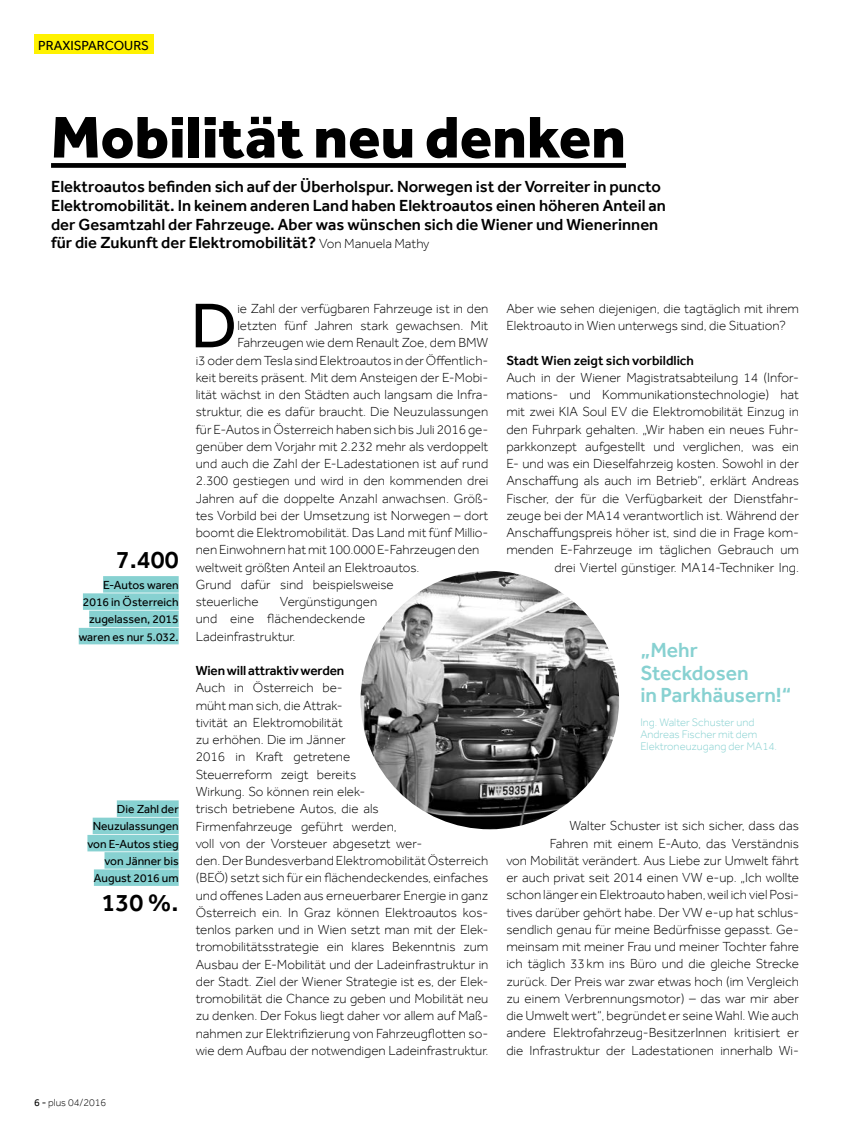
<style>
.page{position:relative;width:851px;height:1127px;background:#fff}
.page>*{position:absolute;margin:0;border:0;box-sizing:border-box;transform-origin:0 0}
.t1{font:65.25px "Effra";color:#000}
.t2{font:800 60.75px "Effra";color:#000}
.t3{font:500 25.5px "Effra";color:#000}
.t4{font:500 21px/22.5px "Effra";color:#87d1d1}
.t5{font:500 16.5px/18.8px "Effra";color:#000}
.t6{font:300 13.5px/17.2px "Effra";color:#000}
.t7{font:500 13.5px "Effra";letter-spacing:-.01em;color:#000}
.t8{font:13.5px "Effra";color:#000}
.t9{font:12px/17.2px "Effra";color:#000;text-align:right}
.t10{font:300 11.25px/12px "Effra";color:#87d1d1}
.t11{font:300 10.5px "Effra";color:#000}
.s1{font-weight:300;font-size:13.5px}
.s2{font-weight:400}
</style>
<div class="page">
<div style="left:51px;top:163px;width:575px;height:5px;background:#000"></div>
<div style="left:34px;top:35px;width:119px;height:19px;background:#fff200"></div>
<div style="left:117px;top:800px;width:62px;height:17px;background:#87d1d1"></div>
<div style="left:93px;top:817px;width:86px;height:17px;background:#87d1d1"></div>
<div style="left:87px;top:835px;width:92px;height:16px;background:#87d1d1"></div>
<div style="left:104px;top:852px;width:75px;height:16px;background:#87d1d1"></div>
<div style="left:94px;top:869px;width:85px;height:17px;background:#87d1d1"></div>
<div style="left:103px;top:576px;width:76px;height:17px;background:#87d1d1"></div>
<div style="left:83px;top:593px;width:96px;height:17px;background:#87d1d1"></div>
<div style="left:89px;top:611px;width:90px;height:16px;background:#87d1d1"></div>
<div style="left:79px;top:628px;width:100px;height:16px;background:#87d1d1"></div>
<img style="left:360px;top:571px;width:259px;height:258px;border-radius:129px">
<p class="t8" style="left:38px;top:37px;width:111px">Praxis parcours</p>
<h2 class="t2" style="left:51px;top:99px;width:576px">Mobilität neu denken</h2>
<p class="t5" style="left:51px;top:177px;width:616px">Elektroautos befinden sich auf der Überholspur. Norwegen ist der Vorreiter in puncto Elektromobilität. In keinem anderen Land haben Elektroautos einen höheren Anteil an der Gesamtzahl der Fahrzeuge. Aber was wünschen sich die Wiener und Wienerinnen für die Zukunft der Elektromobilität? <span class="s1">Von Manuela Mathy</span></p>
<h3 class="t3" style="left:116px;top:544px;width:64px">7.400</h3>
<p class="t9" style="left:79px;top:576px;width:101px">E-Autos waren<br>2016 in Österreich zugelassen, 2015 waren es nur 5.032.</p>
<p class="t9" style="left:87px;top:800px;width:93px">Die Zahl der<br>Neuzulassungen von E-Autos stieg von Jänner bis<br>August 2016 um</p>
<h3 class="t3" style="left:102px;top:887px;width:79px">130 %.</h3>
<p class="t11" style="left:34px;top:1097px;width:74px"><span class="s2">6 -</span> plus 04/2016</p>
<h1 class="t1" style="left:191px;top:287px;width:48px">D</h1>
<p class="t6" style="left:237px;top:300px;width:252px">ie Zahl der verfügbaren Fahrzeuge ist in den</p>
<p class="t6" style="left:237px;top:317px;width:252px">letzten fünf Jahren stark gewachsen. Mit</p>
<p class="t6" style="left:237px;top:334px;width:252px">Fahrzeugen wie dem Renault Zoe, dem BMW</p>
<p class="t6" style="left:196px;top:351px;width:294px">i3 oder dem Tesla sind Elektroautos in der Öffentlich-</p>
<p class="t6" style="left:196px;top:369px;width:294px">keit bereits präsent. Mit dem Ansteigen der E-Mobi-</p>
<p class="t6" style="left:196px;top:386px;width:294px">lität wächst in den Städten auch langsam die Infra-</p>
<p class="t6" style="left:196px;top:403px;width:294px">struktur, die es dafür braucht. Die Neuzulassungen</p>
<p class="t6" style="left:196px;top:420px;width:294px">für E-Autos in Österreich haben sich bis Juli 2016 ge-</p>
<p class="t6" style="left:196px;top:438px;width:294px">genüber dem Vorjahr mit 2.232 mehr als verdoppelt</p>
<p class="t6" style="left:196px;top:455px;width:294px">und auch die Zahl der E-Ladestationen ist auf rund</p>
<p class="t6" style="left:196px;top:472px;width:294px">2.300 gestiegen und wird in den kommenden drei</p>
<p class="t6" style="left:196px;top:489px;width:294px">Jahren auf die doppelte Anzahl anwachsen. Größ-</p>
<p class="t6" style="left:196px;top:507px;width:294px">tes Vorbild bei der Umsetzung ist Norwegen – dort</p>
<p class="t6" style="left:196px;top:524px;width:294px">boomt die Elektromobilität. Das Land mit fünf Millio-</p>
<p class="t6" style="left:196px;top:541px;width:285px">nen Einwohnern hat mit 100.000 E-Fahrzeugen den</p>
<p class="t6" style="left:196px;top:558px;width:225px">weltweit größten Anteil an Elektroautos.</p>
<p class="t6" style="left:196px;top:576px;width:200px">Grund dafür sind beispielsweise</p>
<p class="t6" style="left:196px;top:593px;width:64px">steuerliche</p>
<p class="t6" style="left:196px;top:593px;width:183px;text-indent:84px">Vergünstigungen und eine flächendeckende<br>Ladeinfrastruktur.</p>
<p class="t7" style="left:196px;top:662px;width:150px">Wien will attraktiv werden</p>
<p class="t6" style="left:196px;top:679px;width:294px">Auch in Österreich be-<br>müht man sich, die Attrak-<br>tivität an Elektromobilität<br>zu erhöhen. Die im Jänner<br>2016 in Kraft getretene<br>Steuerreform zeigt bereits<br>Wirkung. So können rein elek-<br>trisch betriebene Autos, die als<br>Firmenfahrzeuge geführt werden,<br>voll von der Vorsteuer abgesetzt wer-<br>den. Der Bundesverband Elektromobilität Österreich (BEÖ) setzt sich für ein flächendeckendes, einfaches und offenes Laden aus erneuerbarer Energie in ganz Österreich ein. In Graz können Elektroautos kos&shy;tenlos parken und in Wien setzt man mit der Elek&shy;tromobilitätsstrategie ein klares Bekenntnis zum Ausbau der E-Mobilität und der Ladeinfrastruktur in der Stadt. Ziel der Wiener Strategie ist es, der Elek&shy;tromobilität die Chance zu geben und Mobilität neu zu denken. Der Fokus liegt daher vor allem auf Maß&shy;nahmen zur Elektrifizierung von Fahrzeugflotten so&shy;wie dem Aufbau der notwendigen Ladeinfrastruktur.</p>
<p class="t6" style="left:506px;top:300px;width:294px">Aber wie sehen diejenigen, die tagtäglich mit ihrem<br>Elektroauto in Wien unterwegs sind, die Situation?</p>
<p class="t7" style="left:506px;top:352px;width:189px">Stadt Wien zeigt sich vorbildlich</p>
<p class="t6" style="left:506px;top:369px;width:294px;text-align:justify">Auch in der Wiener Magistratsabteilung 14 (Infor&shy;mations- und Kommunikationstechnologie) hat mit zwei KIA Soul EV die Elektromobilität Einzug in den Fuhrpark gehalten. „Wir haben ein neues Fuhr&shy;parkkonzept aufgestellt und verglichen, was ein E- und was ein Dieselfahrzeig kosten. Sowohl in der Anschaffung als auch im Betrieb“, erklärt Andreas Fischer, der für die Verfügbarkeit der Dienstfahr&shy;zeuge bei der MA14 verantwortlich ist. Während der Anschaffungspreis höher ist, sind die in Frage kom&shy;menden E-Fahrzeuge im täglichen Gebrauch um</p>
<p class="t6" style="left:554px;top:558px;width:246px">drei Viertel günstiger. MA14-Techniker Ing.</p>
<h3 class="t4" style="left:640px;top:639px;width:152px">„Mehr<br>Steckdosen<br>in Parkhäusern!“</h3>
<p class="t10" style="left:640px;top:716px;width:138px">Ing. Walter Schuster und<br>Andreas Fischer mit dem<br>Elektroneuzugang der MA14.</p>
<p class="t6" style="left:506px;top:817px;width:294px;text-align:right">Walter Schuster ist sich sicher, dass das<br>Fahren mit einem E-Auto, das Verständnis<br>von Mobilität verändert. Aus Liebe zur Umwelt fährt er auch privat seit 2014 einen VW e-up. „Ich wollte schon länger ein Elektroauto haben, weil ich viel Posi&shy;tives darüber gehört habe. Der VW e-up hat schlus&shy;sendlich genau für meine Bedürfnisse gepasst. Ge&shy;meinsam mit meiner Frau und meiner Tochter fahre ich täglich 33km ins Büro und die gleiche Strecke zurück. Der Preis war zwar etwas hoch (im Vergleich zu einem Verbrennungsmotor) – das war mir aber die Umwelt wert“, begründet er seine Wahl. Wie auch andere Elektrofahrzeug-BesitzerInnen kritisiert er die Infrastruktur der Ladestationen innerhalb Wi-</p>
</div>
